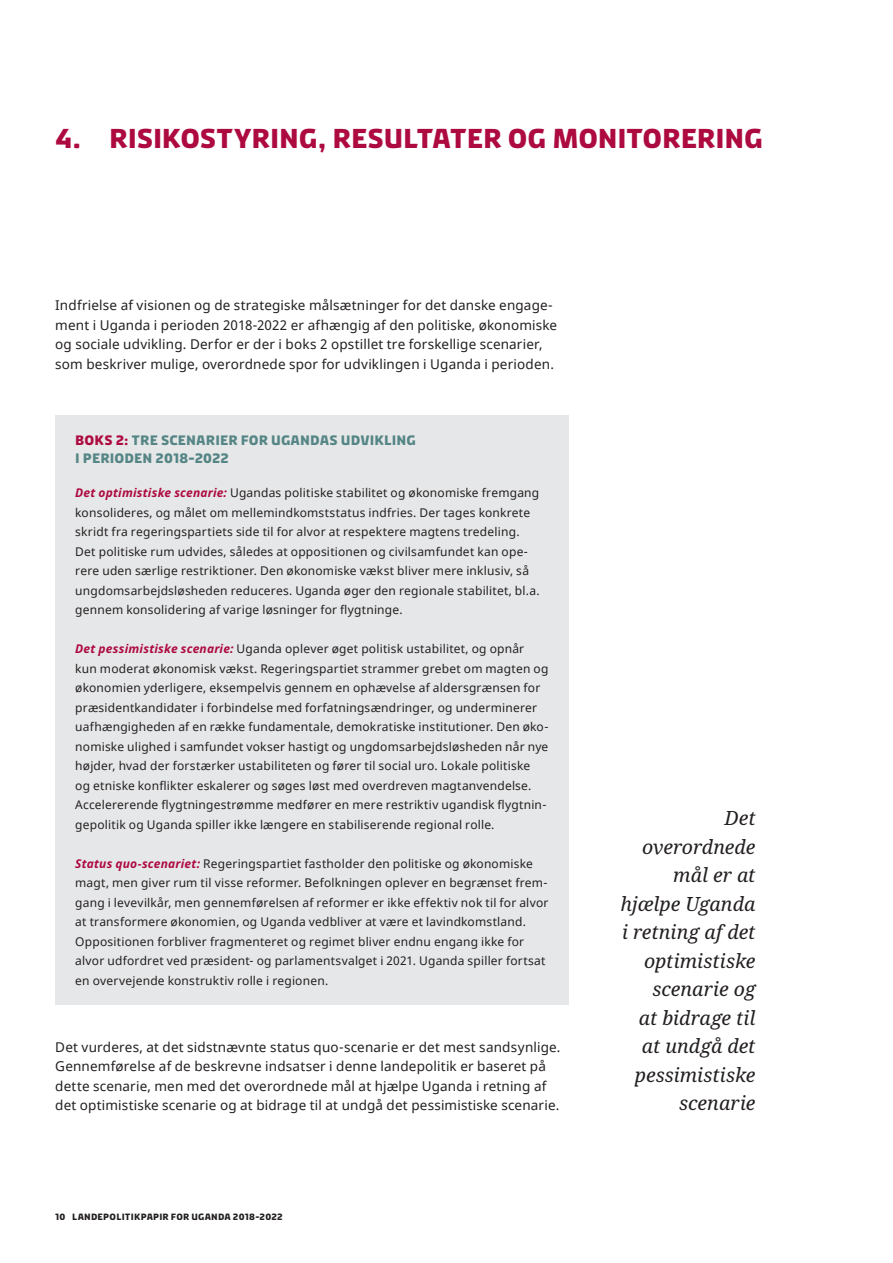
<style>
.page{position:relative;width:893px;height:1263px;background:#fff}
.page>*{position:absolute;margin:0;border:0;box-sizing:border-box;transform-origin:0 0}
.RU{font:700 27px "Diplomacy";letter-spacing:-.005em;color:#ad0a40}
.Citat{font:italic 19.5px/28.5px "Noto Serif";color:#231f20;text-align:right}
.Brød{font:13.5px/19.5px "Noto Sans";letter-spacing:.015em;color:#231f20}
.Boks_ru{font:700 13.5px/18px "Diplomacy";letter-spacing:.01em;color:#558585}
.Boks_br{font:12px/19.5px "Noto Sans";letter-spacing:.02em;color:#231f20}
.t1{font:700 9px "Diplomacy";letter-spacing:.025em;color:#231f20}
.s1{color:#ad0a40}
.s2{font-weight:700;font-style:italic;color:#ad0a40}
</style>
<div class="page">
<div style="left:55px;top:415px;width:513px;height:590px;background:#e6e7e8"></div>
<p class="RU" style="left:55px;top:121px;width:709px">4. RISIKOSTYRING, RESULTATER OG MONITORERING</p>
<p class="Brød" style="left:55px;top:296px;width:503px">Indfrielse af visionen og de strategiske målsætninger for det danske engage&shy;ment i Uganda i perioden 2018-2022 er afhængig af den politiske, økonomiske og sociale udvikling. Derfor er der i boks 2 opstillet tre forskellige scenarier, som beskriver mulige, overordnede spor for udviklingen i Uganda i perioden.</p>
<p class="Boks_ru" style="left:75px;top:431px;width:342px"><span class="s1">BOKS 2:</span> TRE SCENARIER FOR UGANDAS UDVIKLING<br>I PERIODEN 2018-2022</p>
<p class="Boks_br" style="left:75px;top:484px;width:466px"><span class="s2">Det optimistiske scenarie:</span> Ugandas politiske stabilitet og økonomiske fremgang konsolideres, og målet om mellemindkomststatus indfries. Der tages konkrete skridt fra regeringspartiets side til for alvor at respektere magtens tredeling.<br>Det politiske rum udvides, således at oppositionen og civilsamfundet kan ope&shy;rere uden særlige restriktioner. Den økonomiske vækst bliver mere inklusiv, så ungdomsarbejdsløsheden reduceres. Uganda øger den regionale stabilitet, bl.a. gennem konsolidering af varige løsninger for flygtninge.</p>
<p class="Boks_br" style="left:75px;top:640px;width:475px"><span class="s2">Det pessimistiske scenarie:</span> Uganda oplever øget politisk ustabilitet, og opnår kun moderat økonomisk vækst. Regeringspartiet strammer grebet om magten og økonomien yderligere, eksempelvis gennem en ophævelse af aldersgrænsen for præsidentkandidater i forbindelse med forfatningsændringer, og underminerer uafhængigheden af en række fundamentale, demokratiske institutioner. Den øko&shy;nomiske ulighed i samfundet vokser hastigt og ungdomsarbejdsløsheden når nye højder, hvad der forstærker ustabiliteten og fører til social uro. Lokale politiske<br>og etniske konflikter eskalerer og søges løst med overdreven magtanvendelse.<br>Accelererende flygtningestrømme medfører en mere restriktiv ugandisk flygtnin&shy;gepolitik og Uganda spiller ikke længere en stabiliserende regional rolle.</p>
<p class="Boks_br" style="left:75px;top:854px;width:475px"><span class="s2">Status quo-scenariet:</span> Regeringspartiet fastholder den politiske og økonomiske magt, men giver rum til visse reformer. Befolkningen oplever en begrænset frem&shy;gang i levevilkår, men gennemførelsen af reformer er ikke effektiv nok til for alvor at transformere økonomien, og Uganda vedbliver at være et lavindkomstland.<br>Oppositionen forbliver fragmenteret og regimet bliver endnu engang ikke for alvor udfordret ved præsident- og parlamentsvalget i 2021. Uganda spiller fortsat en overvejende konstruktiv rolle i regionen.</p>
<p class="Brød" style="left:55px;top:1037px;width:507px">Det vurderes, at det sidstnævnte status quo-scenarie er det mest sandsynlige.<br>Gennemførelse af de beskrevne indsatser i denne landepolitik er baseret på dette scenarie, men med det overordnede mål at hjælpe Uganda i retning af det optimistiske scenarie og at bidrage til at undgå det pessimistiske scenarie.</p>
<p class="t1" style="left:55px;top:1211px;width:229px">10 LANDEPOLITIKPAPIR FOR UGANDA 2018-2022</p>
<p class="Citat" style="left:620px;top:804px;width:137px">Det overordnede mål er at hjælpe Uganda i retning af det optimistiske scenarie og<br>at bidrage til at undgå det pessimistiske scenarie</p>
</div>
